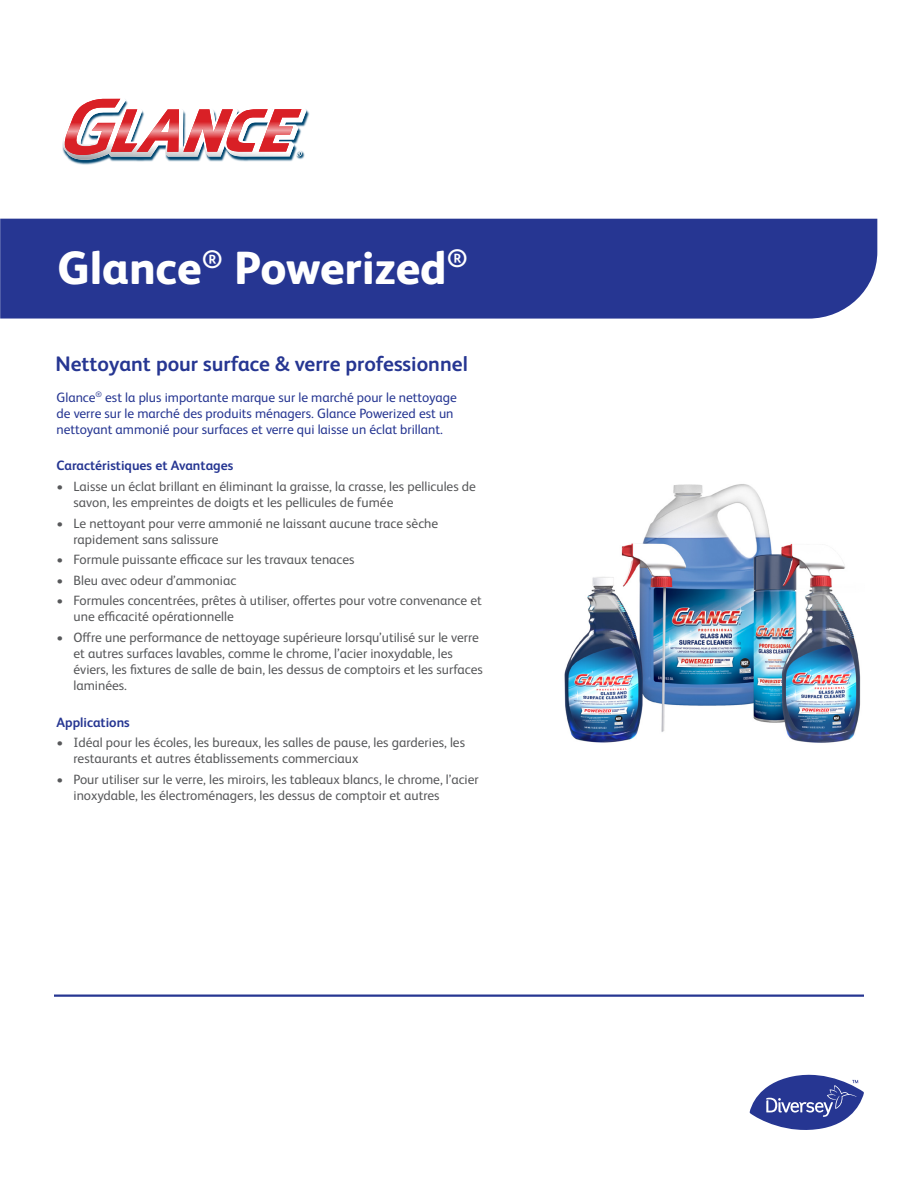
<style>
.page{position:relative;width:918px;height:1188px;background:#fff}
.page>*{position:absolute;margin:0;border:0;box-sizing:border-box;transform-origin:0 0}
.Fancy_Name_page_1{font:800 46.5px "FS Albert Pro";color:#fff}
.Product_Descriptor_p{font:700 21px "FS Albert Pro";color:#263692}
.t1{font:13.5px/16.2px "FS Albert Pro";color:#57585a}
.Intro_sentence_page{font:13.5px/16.2px "FS Albert Pro";color:#263692}
.Section_headings{font:700 13.5px "FS Albert Pro";color:#263692}
</style>
<div class="page">
<hr style="left:54px;top:995px;width:810px;height:2px;background:#263692">
<img style="left:62px;top:109px;width:248px;height:56px">
<svg style="left:63px;top:98px;width:243px;height:62px"></svg>
<img style="left:564px;top:484px;width:297px;height:259px">
<div style="left:0;top:219px;width:877px;height:100px;background:#263692"></div>
<svg style="left:749px;top:1074px;width:115px;height:56px"></svg>
<p class="Fancy_Name_page_1" style="left:57px;top:232px;width:412px">Glance<sup>®</sup> Powerized<sup>®</sup></p>
<p class="Product_Descriptor_p" style="left:56px;top:350px;width:414px">Nettoyant pour surface &amp; verre professionnel</p>
<p class="Intro_sentence_page" style="left:57px;top:388px;width:402px">Glance<sup>®</sup> est la plus importante marque sur le marché pour le nettoyage de verre sur le marché des produits ménagers. Glance Powerized est un nettoyant ammonié pour surfaces et verre qui laisse un éclat brillant.</p>
<p class="Section_headings" style="left:57px;top:456px;width:178px">Caractéristiques et Avantages</p>
<p class="t1" style="left:74px;top:477px;width:404px;text-indent:-17px">• Laisse un éclat brillant en éliminant la graisse, la crasse, les pellicules de savon, les empreintes de doigts et les pellicules de fumée</p>
<p class="t1" style="left:74px;top:514px;width:366px;text-indent:-17px">• Le nettoyant pour verre ammonié ne laissant aucune trace sèche rapidement sans salissure</p>
<p class="t1" style="left:57px;top:550px;width:300px">• Formule puissante efficace sur les travaux tenaces</p>
<p class="t1" style="left:57px;top:571px;width:181px">• Bleu avec odeur d’ammoniac</p>
<p class="t1" style="left:74px;top:591px;width:410px;text-indent:-17px">• Formules concentrées, prêtes à utiliser, offertes pour votre convenance et une efficacité opérationnelle</p>
<p class="t1" style="left:74px;top:628px;width:411px;text-indent:-17px">• Offre une performance de nettoyage supérieure lorsqu’utilisé sur le verre et autres surfaces lavables, comme le chrome, l’acier inoxydable, les éviers, les fixtures de salle de bain, les dessus de comptoirs et les surfaces laminées.</p>
<p class="Section_headings" style="left:57px;top:713px;width:75px">Applications</p>
<p class="t1" style="left:74px;top:734px;width:393px;text-indent:-17px">• Idéal pour les écoles, les bureaux, les salles de pause, les garderies, les restaurants et autres établissements commerciaux</p>
<p class="t1" style="left:74px;top:770px;width:407px;text-indent:-17px">• Pour utiliser sur le verre, les miroirs, les tableaux blancs, le chrome, l’acier inoxydable, les électroménagers, les dessus de comptoir et autres</p>
</div>
